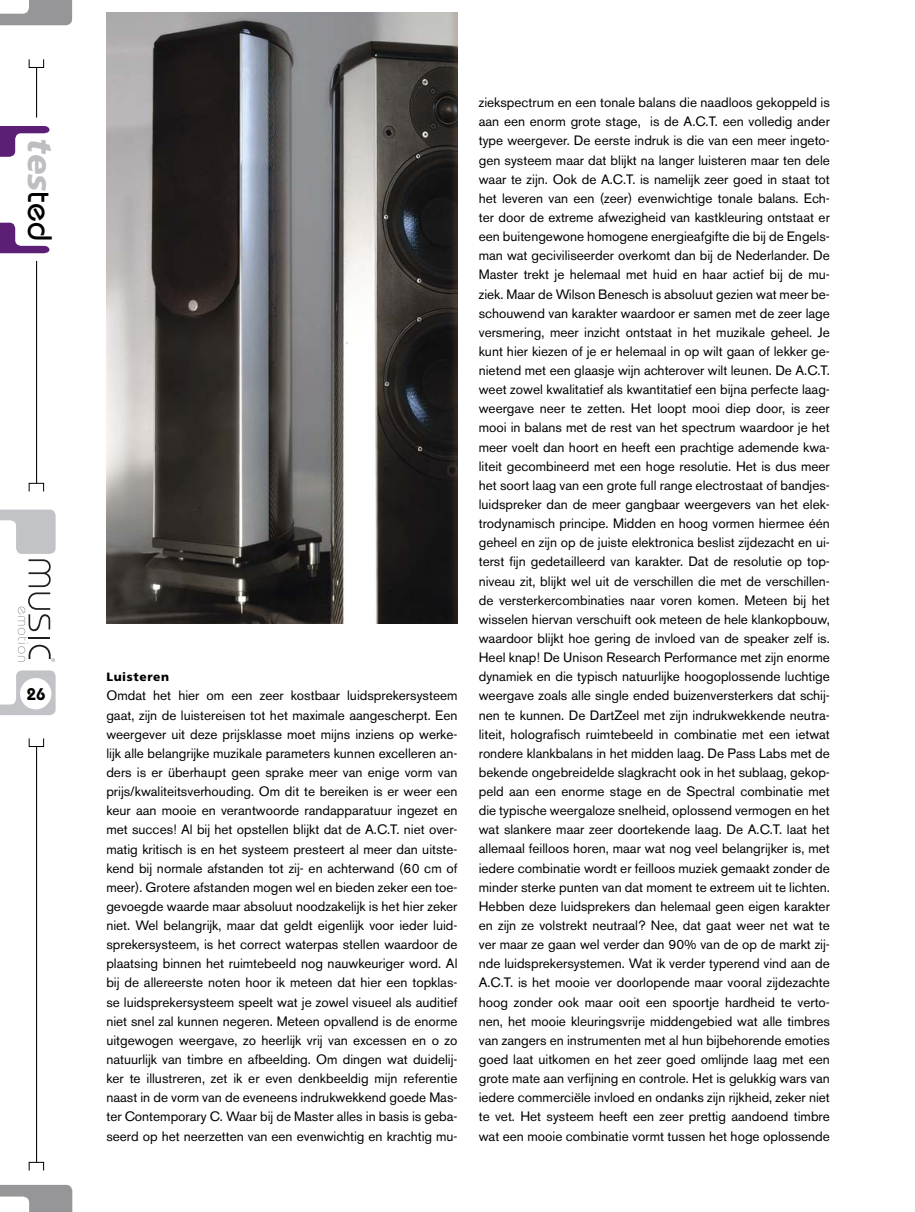
<style>
.page{position:relative;width:915px;height:1212px;background:#fff}
.page>*{position:absolute;margin:0;border:0;box-sizing:border-box;transform-origin:0 0}
.t1{font:italic 900 33.9px "Frutiger";color:#bdbec1}
.t2{font:600 16.95px "Bauhaus";color:#000}
.t3{font:13.5px/19.2px "Akzidenz Grotesk BE";color:#000;text-align:justify}
.t4{font:900 12px "Frutiger";letter-spacing:.05em;color:#000}
.s1{font-family:"Bauhaus";font-weight:500;font-style:normal;color:#000}
</style>
<div class="page">
<img style="left:106px;top:13px;width:351px;height:610px">
<svg style="left:0;top:0;width:72px;height:25px"></svg>
<svg style="left:0;top:670px;width:56px;height:45px"></svg>
<svg style="left:0;top:1185px;width:72px;height:27px"></svg>
<hr style="left:36px;top:67px;width:1px;height:51px;background:#000">
<div style="left:29px;top:59px;width:15px;height:9px;border:1px solid #000"></div>
<hr style="left:36px;top:746px;width:1px;height:416px;background:#000">
<div style="left:29px;top:738px;width:15px;height:9px;border:1px solid #000"></div>
<div style="left:29px;top:1162px;width:15px;height:9px;border:1px solid #000"></div>
<div style="left:20px;top:678px;width:31px;height:31px;background:#fff;border-radius:50%"></div>
<div style="left:29px;top:483px;width:15px;height:9px;border:1px solid #000"></div>
<hr style="left:36px;top:261px;width:1px;height:222px;background:#000">
<svg style="left:0;top:223px;width:49px;height:30px"></svg>
<svg style="left:0;top:126px;width:49px;height:31px"></svg>
<svg style="left:0;top:510px;width:56px;height:152px"></svg>
<h1 class="t1" style="left:54px;top:138px;width:104px;rotate:90deg">tes<span class="s1">ted</span></h1>
<p class="t2" style="left:27px;top:688px;width:20px">26</p>
<p class="t4" style="left:106px;top:672px;width:64px">Luisteren</p>
<p class="t3" style="left:106px;top:687px;width:352px">Omdat het hier om een zeer kostbaar luidsprekersysteem gaat, zijn de luistereisen tot het maximale aangescherpt. Een weergever uit deze prijsklasse moet mijns inziens op werke&shy;lijk alle belangrijke muzikale parameters kunnen excelleren an&shy;ders is er überhaupt geen sprake meer van enige vorm van prijs/kwaliteitsverhouding. Om dit te bereiken is er weer een keur aan mooie en verantwoorde randapparatuur ingezet en met succes! Al bij het opstellen blijkt dat de A.C.T. niet over&shy;matig kritisch is en het systeem presteert al meer dan uitste&shy;kend bij normale afstanden tot zij- en achterwand (60 cm of meer). Grotere afstanden mogen wel en bieden zeker een toe&shy;gevoegde waarde maar absoluut noodzakelijk is het hier zeker niet. Wel belangrijk, maar dat geldt eigenlijk voor ieder luid&shy;sprekersysteem, is het correct waterpas stellen waardoor de plaatsing binnen het ruimtebeeld nog nauwkeuriger word. Al bij de allereerste noten hoor ik meteen dat hier een topklas&shy;se luidsprekersysteem speelt wat je zowel visueel als auditief niet snel zal kunnen negeren. Meteen opvallend is de enorme uitgewogen weergave, zo heerlijk vrij van excessen en o zo natuurlijk van timbre en afbeelding. Om dingen wat duidelij&shy;ker te illustreren, zet ik er even denkbeeldig mijn referentie naast in de vorm van de eveneens indrukwekkend goede Mas&shy;ter Contemporary C. Waar bij de Master alles in basis is geba&shy;seerd op het neerzetten van een evenwichtig en krachtig mu-</p>
<p class="t3" style="left:478px;top:94px;width:352px">ziekspectrum en een tonale balans die naadloos gekoppeld is aan een enorm grote stage, is de A.C.T. een volledig ander type weergever. De eerste indruk is die van een meer ingeto&shy;gen systeem maar dat blijkt na langer luisteren maar ten dele waar te zijn. Ook de A.C.T. is namelijk zeer goed in staat tot het leveren van een (zeer) evenwichtige tonale balans. Ech&shy;ter door de extreme afwezigheid van kastkleuring ontstaat er een buitengewone homogene energieafgifte die bij de Engels&shy;man wat geciviliseerder overkomt dan bij de Nederlander. De Master trekt je helemaal met huid en haar actief bij de mu&shy;ziek. Maar de Wilson Benesch is absoluut gezien wat meer be&shy;schouwend van karakter waardoor er samen met de zeer lage versmering, meer inzicht ontstaat in het muzikale geheel. Je kunt hier kiezen of je er helemaal in op wilt gaan of lekker ge&shy;nietend met een glaasje wijn achterover wilt leunen. De A.C.T. weet zowel kwalitatief als kwantitatief een bijna perfecte laag&shy;weergave neer te zetten. Het loopt mooi diep door, is zeer mooi in balans met de rest van het spectrum waardoor je het meer voelt dan hoort en heeft een prachtige ademende kwa&shy;liteit gecombineerd met een hoge resolutie. Het is dus meer het soort laag van een grote full range electrostaat of bandjes&shy;luidspreker dan de meer gangbaar weergevers van het elek&shy;trodynamisch principe. Midden en hoog vormen hiermee één geheel en zijn op de juiste elektronica beslist zijdezacht en ui&shy;terst fijn gedetailleerd van karakter. Dat de resolutie op top&shy;niveau zit, blijkt wel uit de verschillen die met de verschillen&shy;de versterkercombinaties naar voren komen. Meteen bij het wisselen hiervan verschuift ook meteen de hele klankopbouw, waardoor blijkt hoe gering de invloed van de speaker zelf is.<br>Heel knap! De Unison Research Performance met zijn enorme dynamiek en die typisch natuurlijke hoogoplossende luchtige weergave zoals alle single ended buizenversterkers dat schij&shy;nen te kunnen. De DartZeel met zijn indrukwekkende neutra&shy;liteit, holografisch ruimtebeeld in combinatie met een ietwat rondere klankbalans in het midden laag. De Pass Labs met de bekende ongebreidelde slagkracht ook in het sublaag, gekop&shy;peld aan een enorme stage en de Spectral combinatie met die typische weergaloze snelheid, oplossend vermogen en het wat slankere maar zeer doortekende laag. De A.C.T. laat het allemaal feilloos horen, maar wat nog veel belangrijker is, met iedere combinatie wordt er feilloos muziek gemaakt zonder de minder sterke punten van dat moment te extreem uit te lichten.<br>Hebben deze luidsprekers dan helemaal geen eigen karakter en zijn ze volstrekt neutraal? Nee, dat gaat weer net wat te ver maar ze gaan wel verder dan 90% van de op de markt zij&shy;nde luidsprekersystemen. Wat ik verder typerend vind aan de A.C.T. is het mooie ver doorlopende maar vooral zijdezachte hoog zonder ook maar ooit een spoortje hardheid te verto&shy;nen, het mooie kleuringsvrije middengebied wat alle timbres van zangers en instrumenten met al hun bijbehorende emoties goed laat uitkomen en het zeer goed omlijnde laag met een grote mate aan verfijning en controle. Het is gelukkig wars van iedere commerciële invloed en ondanks zijn rijkheid, zeker niet te vet. Het systeem heeft een zeer prettig aandoend timbre wat een mooie combinatie vormt tussen het hoge oplossende</p>
</div>
